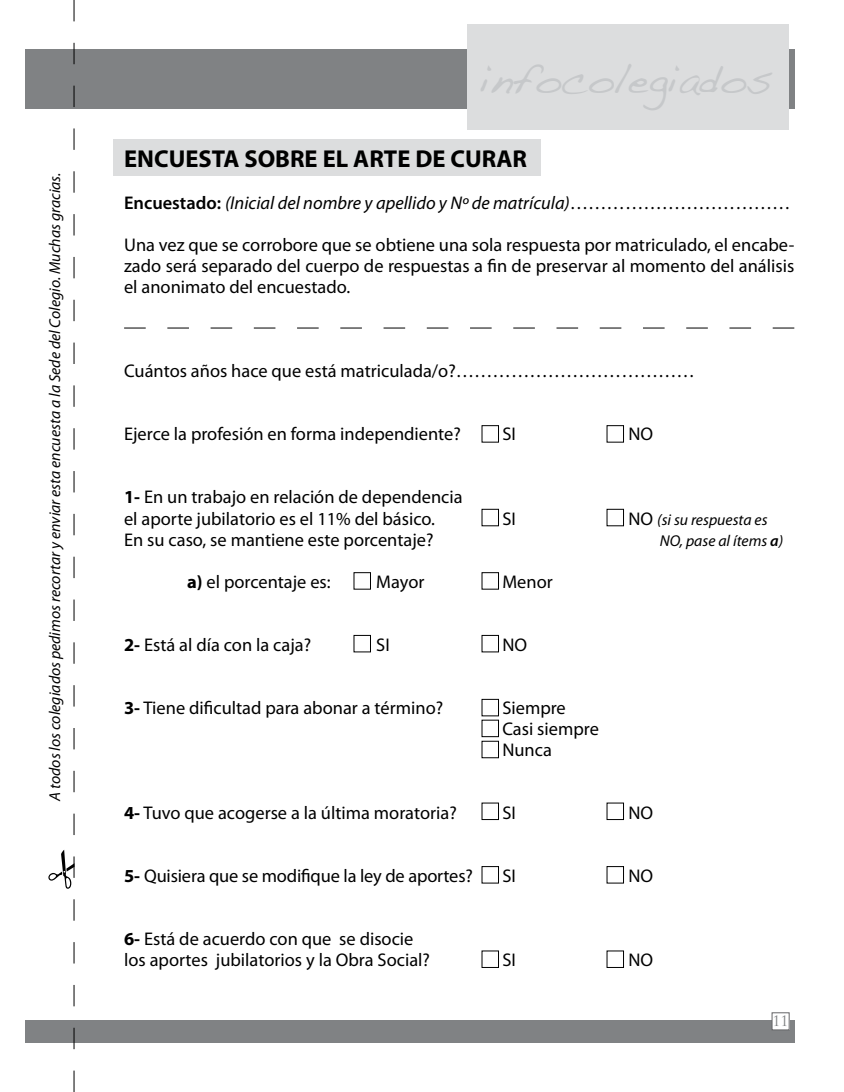
<style>
.page{position:relative;width:844px;height:1092px;background:#fff}
.page>*{position:absolute;margin:0;border:0;box-sizing:border-box;transform-origin:0 0}
.t1{font:42px "Handwriting Dakota";color:#c6c8ca}
.t2{font:700 24.5px "Myriad Pro";color:#000}
.t3{font:18.38px/21px "Myriad Pro";color:#000}
.t4{font:italic 18.38px "Myriad Pro";color:#000}
.t5{font:italic 15.75px "Myriad Pro";color:#000}
.t6{font:14px "Trajan Pro";color:#808284}
.s1{font-weight:600;font-style:normal}
.s2{font-style:normal}
.s3{font-weight:700}
.s4{font-style:normal;font-size:18.38px}
.s5{font-weight:600}
</style>
<div class="page">
<div style="left:25px;top:50px;width:769px;height:59px;background:#808284"></div>
<div style="left:25px;top:1019px;width:769px;height:23px;background:#808284"></div>
<div style="left:771px;top:1012px;width:18px;height:17px;background:#fff"></div>
<div style="left:771px;top:1012px;width:18px;height:18px;border:1px solid #646567"></div>
<div style="left:113px;top:140px;width:428px;height:36px;background:#dcddde"></div>
<div style="left:481px;top:425px;width:18px;height:17px;border:1px solid #000"></div>
<div style="left:481px;top:509px;width:18px;height:17px;border:1px solid #000"></div>
<div style="left:481px;top:572px;width:18px;height:17px;border:1px solid #000"></div>
<div style="left:481px;top:635px;width:18px;height:17px;border:1px solid #000"></div>
<div style="left:353px;top:572px;width:18px;height:17px;border:1px solid #000"></div>
<div style="left:353px;top:635px;width:18px;height:17px;border:1px solid #000"></div>
<div style="left:481px;top:699px;width:18px;height:17px;border:1px solid #000"></div>
<div style="left:481px;top:719px;width:18px;height:18px;border:1px solid #000"></div>
<div style="left:481px;top:866px;width:18px;height:17px;border:1px solid #000"></div>
<svg style="left:48px;top:0;width:27px;height:1091px"></svg>
<svg style="left:124px;top:327px;width:670px;height:1px"></svg>
<div style="left:467px;top:25px;width:321px;height:105px;background:#dcddde"></div>
<p class="t5" style="left:45px;top:800px;width:629px;rotate:-90deg">A todos los colegiados pedimos recortar y enviar esta encuesta a la Sede del Colegio. Muchas gracias.</p>
<h1 class="t1" style="left:480px;top:54px;width:293px">infocolegiados</h1>
<h2 class="t2" style="left:124px;top:143px;width:404px">ENCUESTA SOBRE EL ARTE DE CURAR</h2>
<p class="t4" style="left:124px;top:192px;width:667px"><span class="s1">Encuestado:</span> (Inicial del nombre y apellido y Nº de matrícula)<span class="s2">………………………………</span></p>
<p class="t3" style="left:124px;top:234px;width:671px;text-align:justify">Una vez que se corrobore que se obtiene una sola respuesta por matriculado, el encabe&shy;zado será separado del cuerpo de respuestas a fin de preservar al momento del análisis el anonimato del encuestado.</p>
<p class="t3" style="left:124px;top:360px;width:572px">Cuántos años hace que está matriculada/o?…………………………………</p>
<p class="t3" style="left:124px;top:423px;width:338px">Ejerce la profesión en forma independiente?</p>
<p class="t3" style="left:502px;top:423px;width:15px">SI</p>
<p class="t3" style="left:628px;top:423px;width:26px">NO</p>
<p class="t3" style="left:124px;top:486px;width:340px"><span class="s3">1-</span> En un trabajo en relación de dependencia el aporte jubilatorio es el 11% del básico.</p>
<p class="t3" style="left:502px;top:507px;width:15px">SI</p>
<p class="t5" style="left:628px;top:509px;width:141px"><span class="s4">NO</span> (si su respuesta es</p>
<p class="t3" style="left:124px;top:528px;width:311px">En su caso, se mantiene este porcentaje?</p>
<p class="t5" style="left:659px;top:530px;width:125px">NO, pase al ítems <span class="s5">a</span>)</p>
<p class="t3" style="left:187px;top:570px;width:145px"><span class="s3">a)</span> el porcentaje es:</p>
<p class="t3" style="left:376px;top:570px;width:50px">Mayor</p>
<p class="t3" style="left:502px;top:570px;width:52px">Menor</p>
<p class="t3" style="left:124px;top:633px;width:188px"><span class="s3">2-</span> Está al día con la caja?</p>
<p class="t3" style="left:376px;top:633px;width:15px">SI</p>
<p class="t3" style="left:502px;top:633px;width:26px">NO</p>
<p class="t3" style="left:124px;top:696px;width:320px"><span class="s3">3-</span> Tiene dificultad para abonar a término?</p>
<p class="t3" style="left:502px;top:696px;width:98px">Siempre<br>Casi siempre<br>Nunca</p>
<p class="t3" style="left:124px;top:801px;width:334px"><span class="s3">4-</span> Tuvo que acogerse a la última moratoria?</p>
<p class="t3" style="left:502px;top:801px;width:15px">SI</p>
<p class="t3" style="left:628px;top:801px;width:26px">NO</p>
<p class="t3" style="left:124px;top:864px;width:350px"><span class="s3">5-</span> Quisiera que se modifique la ley de aportes?</p>
<p class="t3" style="left:502px;top:864px;width:15px">SI</p>
<p class="t3" style="left:628px;top:864px;width:26px">NO</p>
<p class="t3" style="left:124px;top:927px;width:307px"><span class="s3">6-</span> Está de acuerdo con que se disocie los aportes jubilatorios y la Obra Social?</p>
<p class="t3" style="left:502px;top:948px;width:15px">SI</p>
<p class="t3" style="left:628px;top:948px;width:26px">NO</p>
<p class="t6" style="left:772px;top:1011px;width:17px">11</p>
</div>
